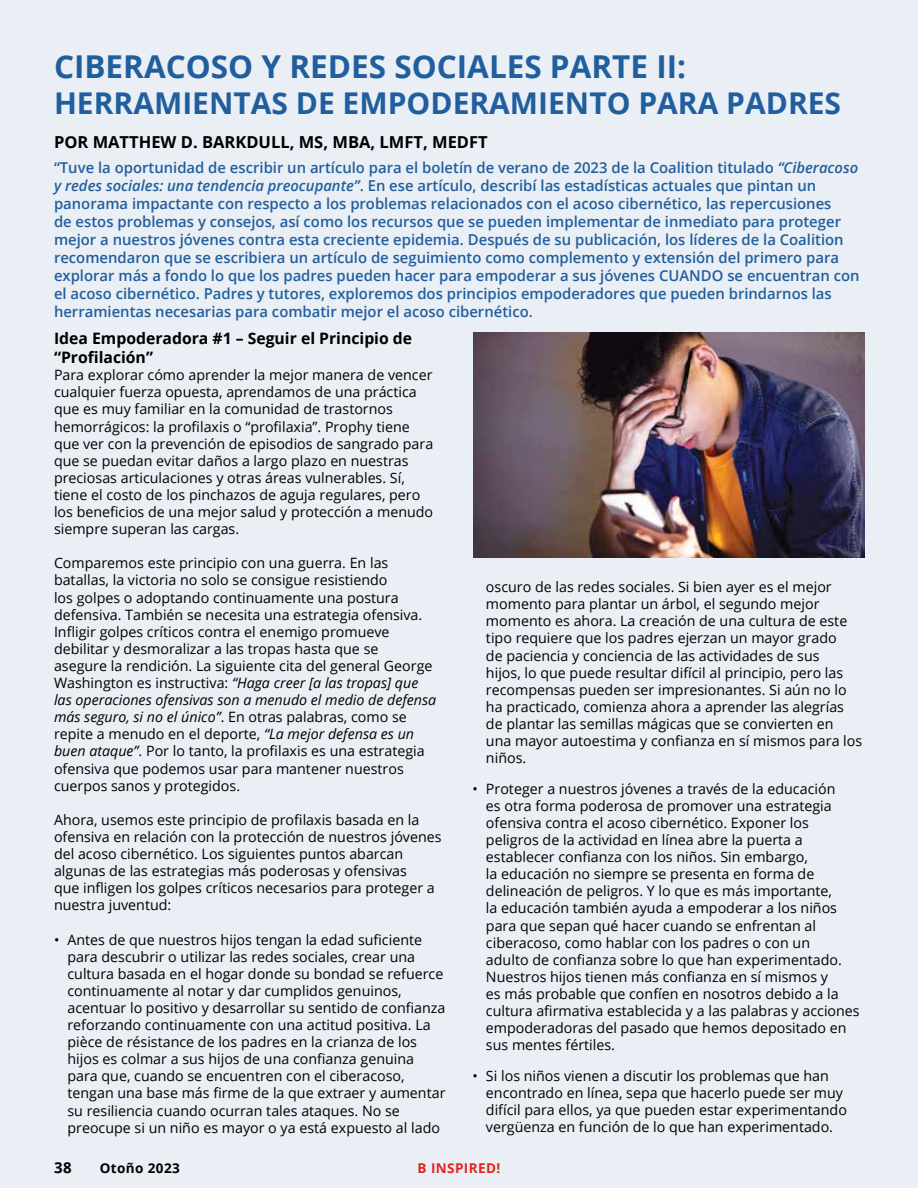
<style>
.page{position:relative;width:918px;height:1188px;background:#e9eff5}
.page>*{position:absolute;margin:0;border:0;box-sizing:border-box;transform-origin:0 0}
.t1{font:700 31.5px "Open Sans";color:#215e9e}
.t2{font:700 30px "Open Sans";color:#215e9e}
.t3{font:700 16.5px "Open Sans";color:#000}
.t4{font:700 15.75px/18.9px "Open Sans";color:#000}
.t5{font:600 15px/18px "Open Sans";color:#215e9e}
.t6{font:700 15px "Open Sans";color:#000}
.t7{font:14.25px/17.1px "Open Sans";color:#000}
.t8{font:700 13.5px "Open Sans";letter-spacing:.03em;color:#e1251b}
.t9{font:700 13.5px "Open Sans";letter-spacing:.03em;color:#000}
.s1{font-style:italic}
</style>
<div class="page">
<img style="left:473px;top:332px;width:392px;height:225px">
<h1 class="t1" style="left:54px;top:44px;width:634px">CIBERACOSO Y REDES SOCIALES PARTE II:</h1>
<h2 class="t2" style="left:54px;top:82px;width:789px">HERRAMIENTAS DE EMPODERAMIENTO PARA PADRES</h2>
<p class="t3" style="left:54px;top:131px;width:435px">POR MATTHEW D. BARKDULL, MS, MBA, LMFT, MEDFT</p>
<p class="t5" style="left:54px;top:158px;width:807px">“Tuve la oportunidad de escribir un artículo para el boletín de verano de 2023 de la Coalition titulado <span class="s1">“Ciberacoso y redes sociales: una tendencia preocupante”</span>. En ese artículo, describí las estadísticas actuales que pintan un panorama impactante con respecto a los problemas relacionados con el acoso cibernético, las repercusiones<br>de estos problemas y consejos, así como los recursos que se pueden implementar de inmediato para proteger mejor a nuestros jóvenes contra esta creciente epidemia. Después de su publicación, los líderes de la Coalition recomendaron que se escribiera un artículo de seguimiento como complemento y extensión del primero para explorar más a fondo lo que los padres pueden hacer para empoderar a sus jóvenes CUANDO se encuentran con el acoso cibernético. Padres y tutores, exploremos dos principios empoderadores que pueden brindarnos las herramientas necesarias para combatir mejor el acoso cibernético.</p>
<p class="t4" style="left:54px;top:329px;width:360px">Idea Empoderadora #1 – Seguir el Principio de “Profilación”</p>
<p class="t7" style="left:54px;top:366px;width:381px">Para explorar cómo aprender la mejor manera de vencer cualquier fuerza opuesta, aprendamos de una práctica que es muy familiar en la comunidad de trastornos hemorrágicos: la profilaxis o “profilaxia”. Prophy tiene que ver con la prevención de episodios de sangrado para que se puedan evitar daños a largo plazo en nuestras preciosas articulaciones y otras áreas vulnerables. Sí, tiene el costo de los pinchazos de aguja regulares, pero los beneficios de una mejor salud y protección a menudo siempre superan las cargas.</p>
<p class="t7" style="left:54px;top:554px;width:384px">Comparemos este principio con una guerra. En las batallas, la victoria no solo se consigue resistiendo<br>los golpes o adoptando continuamente una postura defensiva. También se necesita una estrategia ofensiva.<br>Infligir golpes críticos contra el enemigo promueve debilitar y desmoralizar a las tropas hasta que se<br>asegure la rendición. La siguiente cita del general George Washington es instructiva: <span class="s1">“Haga creer [a las tropas] que las operaciones ofensivas son a menudo el medio de defensa más seguro, si no el único”</span>. En otras palabras, como se repite a menudo en el deporte, <span class="s1">“La mejor defensa es un buen ataque”</span>. Por lo tanto, la profilaxis es una estrategia ofensiva que podemos usar para mantener nuestros cuerpos sanos y protegidos.</p>
<p class="t7" style="left:54px;top:811px;width:389px">Ahora, usemos este principio de profilaxis basada en la ofensiva en relación con la protección de nuestros jóvenes del acoso cibernético. Los siguientes puntos abarcan algunas de las estrategias más poderosas y ofensivas<br>que infligen los golpes críticos necesarios para proteger a nuestra juventud:</p>
<p class="t7" style="left:67px;top:930px;width:380px;text-indent:-13px">• Antes de que nuestros hijos tengan la edad suficiente para descubrir o utilizar las redes sociales, crear una cultura basada en el hogar donde su bondad se refuerce continuamente al notar y dar cumplidos genuinos, acentuar lo positivo y desarrollar su sentido de confianza reforzando continuamente con una actitud positiva. La pièce de résistance de los padres en la crianza de los hijos es colmar a sus hijos de una confianza genuina para que, cuando se encuentren con el ciberacoso, tengan una base más firme de la que extraer y aumentar su resiliencia cuando ocurran tales ataques. No se preocupe si un niño es mayor o ya está expuesto al lado</p>
<p class="t7" style="left:486px;top:578px;width:378px">oscuro de las redes sociales. Si bien ayer es el mejor momento para plantar un árbol, el segundo mejor momento es ahora. La creación de una cultura de este tipo requiere que los padres ejerzan un mayor grado<br>de paciencia y conciencia de las actividades de sus<br>hijos, lo que puede resultar difícil al principio, pero las recompensas pueden ser impresionantes. Si aún no lo ha practicado, comienza ahora a aprender las alegrías de plantar las semillas mágicas que se convierten en una mayor autoestima y confianza en sí mismos para los niños.</p>
<p class="t7" style="left:486px;top:780px;width:375px;text-indent:-13px">• Proteger a nuestros jóvenes a través de la educación<br>es otra forma poderosa de promover una estrategia ofensiva contra el acoso cibernético. Exponer los peligros de la actividad en línea abre la puerta a establecer confianza con los niños. Sin embargo,<br>la educación no siempre se presenta en forma de delineación de peligros. Y lo que es más importante,<br>la educación también ayuda a empoderar a los niños para que sepan qué hacer cuando se enfrentan al ciberacoso, como hablar con los padres o con un<br>adulto de confianza sobre lo que han experimentado.<br>Nuestros hijos tienen más confianza en sí mismos y<br>es más probable que confíen en nosotros debido a la cultura afirmativa establecida y a las palabras y acciones empoderadoras del pasado que hemos depositado en sus mentes fértiles.</p>
<p class="t7" style="left:486px;top:1067px;width:362px;text-indent:-13px">• Si los niños vienen a discutir los problemas que han encontrado en línea, sepa que hacerlo puede ser muy difícil para ellos, ya que pueden estar experimentando vergüenza en función de lo que han experimentado.</p>
<p class="t6" style="left:54px;top:1157px;width:19px">38</p>
<p class="t9" style="left:100px;top:1158px;width:82px">Otoño 2023</p>
<p class="t8" style="left:418px;top:1158px;width:84px">B INSPIRED!</p>
</div>
